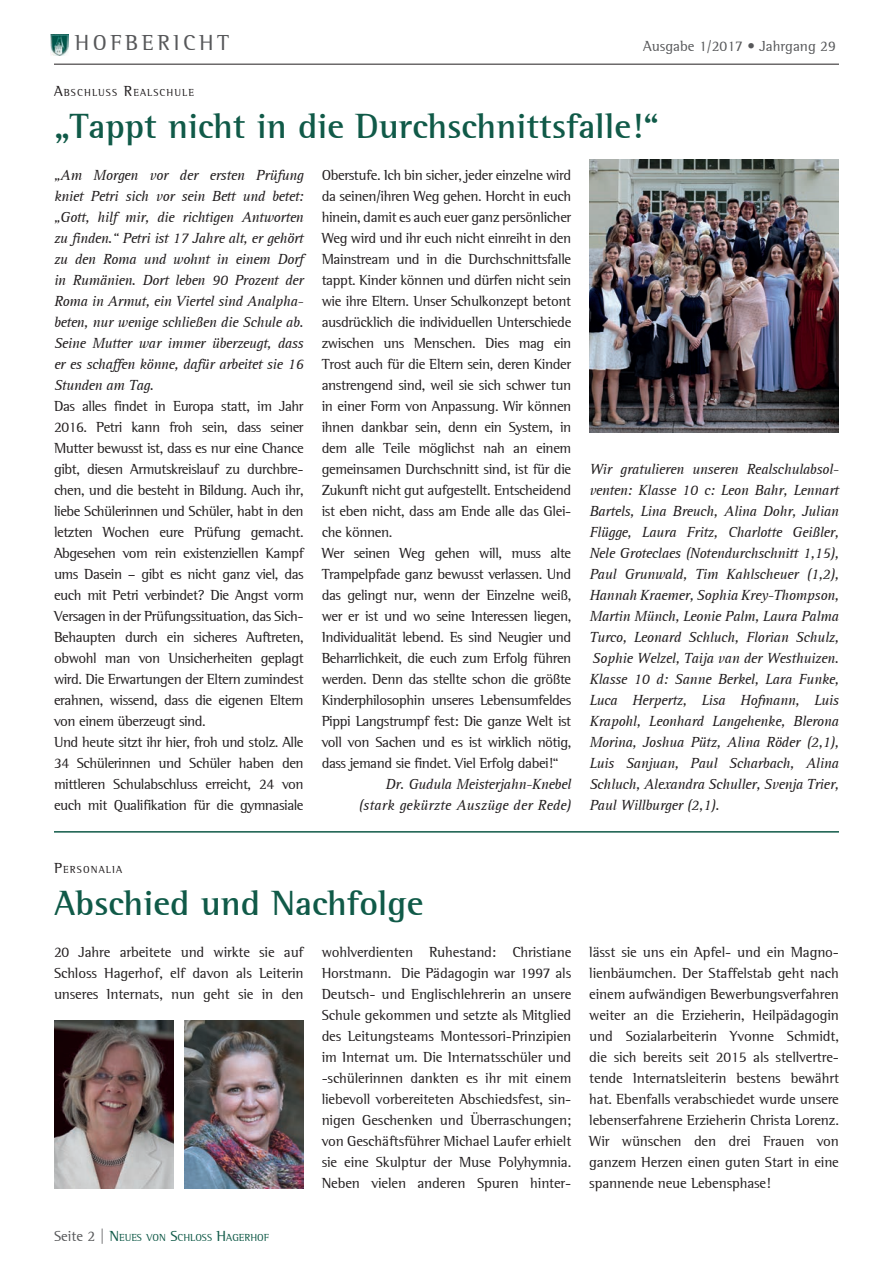
<style>
.page{position:relative;width:893px;height:1263px;background:#fff}
.page>*{position:absolute;margin:0;border:0;box-sizing:border-box;transform-origin:0 0}
.t1{font:700 36px "AT Rotis Semi Serif";color:#105a48}
.t2{font:22.35px "AT Rotis Semi Serif";letter-spacing:.16em;color:#57585a}
.t3{font:15px/21px "AT Rotis Semi Serif";letter-spacing:-.03em;color:#231f20;text-align:justify}
.t4{font:italic 15px/21px "AT Rotis Serif";letter-spacing:-.025em;color:#231f20;text-align:justify}
.t5{font:italic 15px/21px "AT Rotis Serif";color:#231f20;text-align:right}
.t6{font:15px "AT Rotis Semi Serif";color:#57585a}
.t7{font:10.5px "AT Rotis Semi Serif";color:#105a48}
.t8{font:10.5px "AT Rotis Semi Serif";letter-spacing:.105em;color:#231f20}
.s1{font-size:15px}
.s2{font-size:15px;color:#57585a}
</style>
<div class="page">
<hr style="left:54px;top:64px;width:785px;height:1px;background:#231f20">
<img style="left:51px;top:35px;width:17px;height:20px">
<hr style="left:54px;top:831px;width:785px;height:2px;background:#105a48">
<img style="left:589px;top:159px;width:250px;height:273px">
<img style="left:54px;top:1020px;width:119px;height:168px">
<img style="left:185px;top:1020px;width:119px;height:168px">
<h2 class="t2" style="left:75px;top:30px;width:156px">HOFBERICHT</h2>
<p class="t6" style="left:643px;top:38px;width:194px">Ausgabe 1/2017 • Jahrgang 29</p>
<p class="t8" style="left:54px;top:86px;width:142px"><span class="s1">A</span>BSCHLUSS <span class="s1">R</span>EALSCHULE</p>
<h1 class="t1" style="left:54px;top:104px;width:606px">„Tappt nicht in die Durchschnittsfalle!“</h1>
<p class="t4" style="left:54px;top:165px;width:251px">„Am Morgen vor der ersten Prüfung kniet Petri sich vor sein Bett und betet: „Gott, hilf mir, die richtigen Antworten zu finden.“ Petri ist 17 Jahre alt, er gehört zu den Roma und wohnt in einem Dorf in Rumänien. Dort leben 90 Prozent der Roma in Armut, ein Viertel sind Analpha&shy;beten, nur wenige schließen die Schule ab.<br>Seine Mutter war immer überzeugt, dass er es schaffen könne, dafür arbeitet sie 16<br>Stunden am Tag.</p>
<p class="t3" style="left:54px;top:395px;width:251px;text-align:left">Das alles findet in Europa statt, im Jahr 2016. Petri kann froh sein, dass seiner Mutter bewusst ist, dass es nur eine Chance gibt, diesen Armutskreislauf zu durchbre&shy;chen, und die besteht in Bildung. Auch ihr, liebe Schülerinnen und Schüler, habt in den letzten Wochen eure Prüfung gemacht.<br>Abgesehen vom rein existenziellen Kampf ums Dasein – gibt es nicht ganz viel, das euch mit Petri verbindet? Die Angst vorm Versagen in der Prüfungssituation, das Sich-Behaupten durch ein sicheres Auftreten, obwohl man von Unsicherheiten geplagt wird. Die Erwartungen der Eltern zumindest erahnen, wissend, dass die eigenen Eltern von einem überzeugt sind.<br>Und heute sitzt ihr hier, froh und stolz. Alle 34 Schülerinnen und Schüler haben den mittleren Schulabschluss erreicht, 24 von euch mit Qualifikation für die gymnasiale</p>
<p class="t3" style="left:322px;top:164px;width:251px;text-align:left">Oberstufe. Ich bin sicher, jeder einzelne wird da seinen/ihren Weg gehen. Horcht in euch hinein, damit es auch euer ganz persönlicher Weg wird und ihr euch nicht einreiht in den Mainstream und in die Durchschnittsfalle tappt. Kinder können und dürfen nicht sein wie ihre Eltern. Unser Schulkonzept betont ausdrücklich die individuellen Unterschiede zwischen uns Menschen. Dies mag ein Trost auch für die Eltern sein, deren Kinder anstrengend sind, weil sie sich schwer tun in einer Form von Anpassung. Wir können ihnen dankbar sein, denn ein System, in dem alle Teile möglichst nah an einem gemeinsamen Durchschnitt sind, ist für die Zukunft nicht gut aufgestellt. Entscheidend ist eben nicht, dass am Ende alle das Glei&shy;che können.<br>Wer seinen Weg gehen will, muss alte Trampelpfade ganz bewusst verlassen. Und das gelingt nur, wenn der Einzelne weiß, wer er ist und wo seine Interessen liegen, Individualität lebend. Es sind Neugier und Beharrlichkeit, die euch zum Erfolg führen werden. Denn das stellte schon die größte Kinderphilosophin unseres Lebensumfeldes Pippi Langstrumpf fest: Die ganze Welt ist voll von Sachen und es ist wirklich nötig, dass jemand sie findet. Viel Erfolg dabei!“</p>
<p class="t5" style="left:359px;top:774px;width:214px">Dr. Gudula Meisterjahn-Knebel (stark gekürzte Auszüge der Rede)</p>
<p class="t4" style="left:589px;top:459px;width:251px">Wir gratulieren unseren Realschulabsol&shy;venten: Klasse 10 c: Leon Bahr, Lennart Bartels, Lina Breuch, Alina Dohr, Julian Flügge, Laura Fritz, Charlotte Geißler, Nele Groteclaes (Notendurchschnitt 1,15), Paul Grunwald, Tim Kahlscheuer (1,2), Hannah Kraemer, Sophia Krey-Thompson, Martin Münch, Leonie Palm, Laura Palma Turco, Leonard Schluch, Florian Schulz, Sophie Welzel, Taija van der Westhuizen.<br>Klasse 10 d: Sanne Berkel, Lara Funke, Luca Herpertz, Lisa Hofmann, Luis Krapohl, Leonhard Langehenke, Blerona Morina, Joshua Pütz, Alina Röder (2,1), Luis Sanjuan, Paul Scharbach, Alina Schluch, Alexandra Schuller, Svenja Trier, Paul Willburger (2,1).</p>
<p class="t8" style="left:54px;top:863px;width:70px"><span class="s1">P</span>ERSONALIA</p>
<h1 class="t1" style="left:54px;top:881px;width:371px">Abschied und Nachfolge</h1>
<p class="t3" style="left:54px;top:941px;width:251px">20 Jahre arbeitete und wirkte sie auf Schloss Hagerhof, elf davon als Leiterin unseres Internats, nun geht sie in den</p>
<p class="t7" style="left:54px;top:1231px;width:217px"><span class="s2">Seite 2 |</span> <span class="s1">N</span>EUES VON <span class="s1">S</span>CHLOSS <span class="s1">H</span>AGERHOF</p>
<p class="t3" style="left:322px;top:941px;width:251px">wohlverdienten Ruhestand: Christiane Horstmann. Die Pädagogin war 1997 als Deutsch- und Englischlehrerin an unsere Schule gekommen und setzte als Mitglied des Leitungsteams Montessori-Prinzipien im Internat um. Die Internatsschüler und -schülerinnen dankten es ihr mit einem liebevoll vorbereiteten Abschiedsfest, sin&shy;nigen Geschenken und Überraschungen; von Geschäftsführer Michael Laufer erhielt sie eine Skulptur der Muse Polyhymnia.<br>Neben vielen anderen Spuren hinter-</p>
<p class="t3" style="left:589px;top:941px;width:251px">lässt sie uns ein Apfel- und ein Magno&shy;lienbäumchen. Der Staffelstab geht nach einem aufwändigen Bewerbungsverfahren weiter an die Erzieherin, Heilpädagogin und Sozialarbeiterin Yvonne Schmidt, die sich bereits seit 2015 als stellvertre&shy;tende Internatsleiterin bestens bewährt hat. Ebenfalls verabschiedet wurde unsere lebenserfahrene Erzieherin Christa Lorenz.<br>Wir wünschen den drei Frauen von ganzem Herzen einen guten Start in eine spannende neue Lebensphase!</p>
</div>
